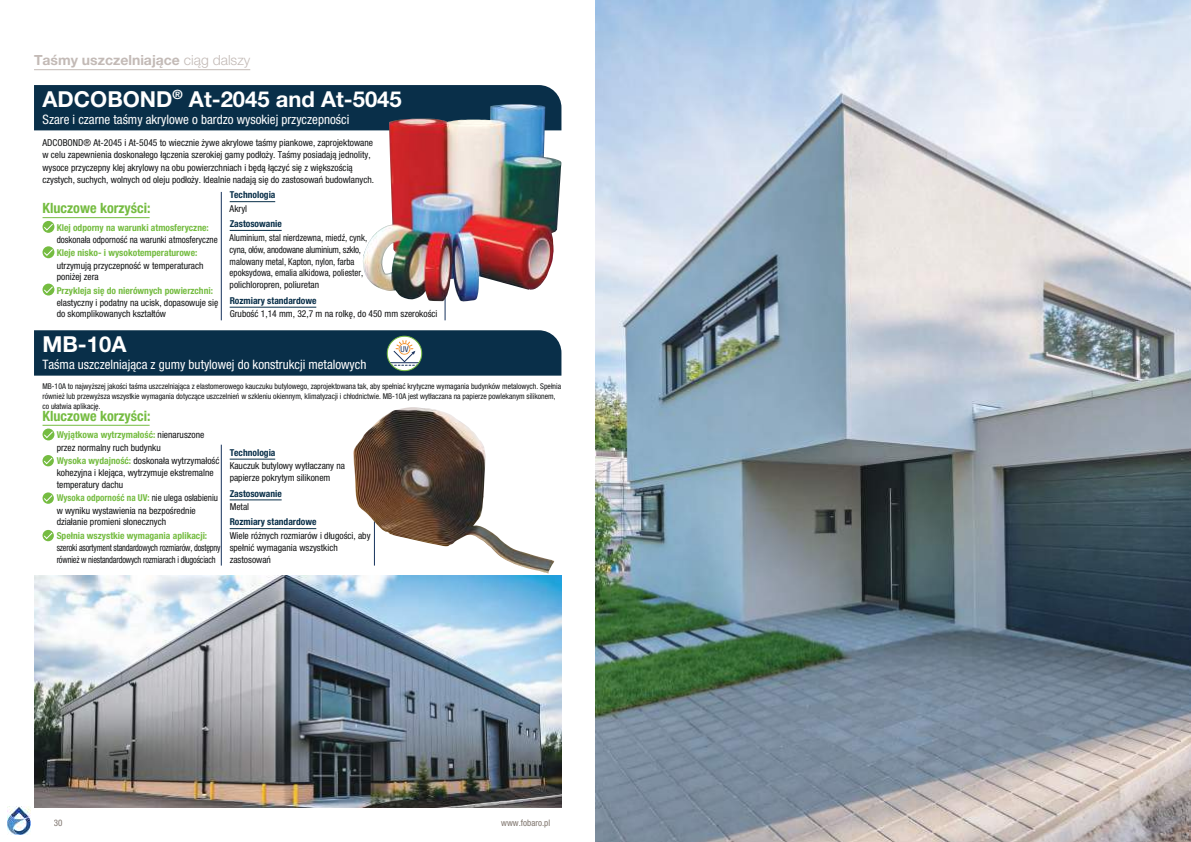
<style>
.page{position:relative;width:1191px;height:842px;background:#fff}
.page>*{position:absolute;margin:0;border:0;box-sizing:border-box;transform-origin:0 0}
.t1{font:700 22px "Helvetica Neue LT Pro";color:#fff}
.t2{font:700 condensed 14.2px "Helvetica Neue LT Pro";color:#75bc41}
.t3{font:700 14px "Helvetica Neue LT Pro";color:#c3bab6}
.t4{font:condensed 13px "Helvetica Neue LT Pro";color:#fff}
.t5{font:condensed 9.5px/11.9px "Helvetica Neue LT Pro";color:#111213}
.t6{font:condensed 9.5px/11.9px "Helvetica Neue LT Pro";color:#111213;scale:.94 1}
.t7{font:condensed 9.5px/12.1px "Helvetica Neue LT Pro";color:#111213;scale:.95 1}
.t8{font:700 condensed 9.5px "Helvetica Neue LT Pro";color:#75bc41}
.t9{font:condensed 9.5px/11.9px "Helvetica Neue LT Pro";letter-spacing:-.02em;color:#111213;scale:.87 1}
.t10{font:700 condensed 9.5px "Helvetica Neue LT Pro";color:#092f49}
.t11{font:condensed 9px "Helvetica Neue LT Std";color:#7f756d}
.t12{font:condensed 9px "Helvetica Neue LT Std";color:#7f756e}
.t13{font:condensed 8.1px "Helvetica Neue LT Std";color:#152d5b}
.t14{font:condensed 7.9px/9.9px "Helvetica Neue LT Pro";color:#111213}
.s1{font-weight:300}
.s2{font-weight:700;color:#75bc41}
</style>
<div class="page">
<div style="left:34px;top:85px;width:527px;height:45px;background:#092f49"></div>
<hr style="left:43px;top:217px;width:107px;height:1px;background:#75bc41">
<div style="left:43px;top:221px;width:11px;height:12px;background:#75bc41;border-radius:50%"></div>
<svg style="left:43px;top:223px;width:11px;height:8px"></svg>
<svg style="left:43px;top:246px;width:11px;height:12px"></svg>
<svg style="left:43px;top:248px;width:11px;height:9px"></svg>
<div style="left:43px;top:284px;width:11px;height:11px;background:#75bc41;border-radius:50%"></div>
<svg style="left:43px;top:285px;width:11px;height:9px"></svg>
<hr style="left:230px;top:201px;width:45px;height:1px;background:#092f49">
<hr style="left:230px;top:230px;width:52px;height:1px;background:#092f49">
<hr style="left:230px;top:307px;width:86px;height:1px;background:#092f49">
<hr style="left:221px;top:192px;width:1px;height:128px;background:#17335d">
<hr style="left:445px;top:214px;width:1px;height:106px;background:#17335d">
<hr style="left:34px;top:69px;width:216px;height:1px;background:#c3bab6">
<img style="left:595px;top:0;width:596px;height:842px">
<hr style="left:43px;top:425px;width:107px;height:1px;background:#75bc41">
<svg style="left:43px;top:428px;width:11px;height:12px"></svg>
<svg style="left:43px;top:430px;width:11px;height:9px"></svg>
<div style="left:43px;top:455px;width:11px;height:11px;background:#75bc41;border-radius:50%"></div>
<svg style="left:43px;top:457px;width:10px;height:8px"></svg>
<svg style="left:43px;top:492px;width:11px;height:12px"></svg>
<svg style="left:43px;top:494px;width:10px;height:8px"></svg>
<div style="left:43px;top:530px;width:11px;height:11px;background:#75bc41;border-radius:50%"></div>
<svg style="left:43px;top:532px;width:10px;height:8px"></svg>
<hr style="left:230px;top:459px;width:45px;height:1px;background:#092f49">
<hr style="left:230px;top:500px;width:52px;height:1px;background:#092f49">
<hr style="left:230px;top:528px;width:86px;height:1px;background:#092f49">
<hr style="left:221px;top:445px;width:1px;height:121px;background:#17335d">
<svg style="left:34px;top:330px;width:527px;height:46px;background:#153951"></svg>
<div style="left:387px;top:336px;width:35px;height:35px;border:1px solid #75bc41;border-radius:50%"></div>
<img style="left:353px;top:407px;width:201px;height:166px">
<img style="left:34px;top:575px;width:527px;height:233px">
<img style="left:362px;top:104px;width:200px;height:198px">
<img style="left:7px;top:806px;width:24px;height:29px">
<h3 class="t3" style="left:34px;top:52px;width:218px">Taśmy uszczelniające <span class="s1">ciąg dalszy</span></h3>
<h1 class="t1" style="left:43px;top:85px;width:361px">ADCOBOND<sup>®</sup> At-2045 and At-5045</h1>
<h3 class="t4" style="left:43px;top:111px;width:308px">Szare i czarne taśmy akrylowe o bardzo wysokiej przyczepności</h3>
<p class="t5" style="left:42px;top:136px;width:333px;line-height:12.5px">ADCOBOND® At-2045 i At-5045 to wiecznie żywe akrylowe taśmy piankowe, zaprojektowane w celu zapewnienia doskonałego łączenia szerokiej gamy podłoży. Taśmy posiadają jednolity, wysoce przyczepny klej akrylowy na obu powierzchniach i będą łączyć się z większością czystych, suchych, wolnych od oleju podłoży. Idealnie nadają się do zastosowań budowlanych.</p>
<p class="t10" style="left:230px;top:189px;width:47px">Technologia</p>
<p class="t5" style="left:230px;top:203px;width:19px">Akryl</p>
<p class="t10" style="left:230px;top:218px;width:54px">Zastosowanie</p>
<p class="t8" style="left:57px;top:222px;width:154px">Klej odporny na warunki atmosferyczne:</p>
<p class="t7" style="left:57px;top:234px;width:171px">doskonała odporność na warunki atmosferyczne</p>
<p class="t8" style="left:57px;top:247px;width:142px">Kleje nisko- i wysokotemperaturowe:</p>
<p class="t5" style="left:57px;top:259px;width:148px">utrzymują przyczepność w temperaturach poniżej zera</p>
<p class="t8" style="left:57px;top:284px;width:158px">Przykleja się do nierównych powierzchni:</p>
<p class="t5" style="left:57px;top:296px;width:163px">elastyczny i podatny na ucisk, dopasowuje się do skomplikowanych kształtów</p>
<p class="t5" style="left:230px;top:308px;width:209px">Grubość 1,14 mm, 32,7 m na rolkę, do 450 mm szerokości</p>
<h2 class="t2" style="left:43px;top:199px;width:110px">Kluczowe korzyści:</h2>
<p class="t6" style="left:230px;top:231px;width:148px">Aluminium, stal nierdzewna, miedź, cynk, cyna, ołów, anodowane aluminium, szkło, malowany metal, Kapton, nylon, farba epoksydowa, emalia alkidowa, poliester, polichloropren, poliuretan</p>
<p class="t10" style="left:230px;top:295px;width:88px">Rozmiary standardowe</p>
<h1 class="t1" style="left:43px;top:330px;width:85px">MB-10A</h1>
<h3 class="t4" style="left:43px;top:357px;width:325px">Taśma uszczelniająca z gumy butylowej do konstrukcji metalowych</h3>
<p class="t13" style="left:400px;top:345px;width:9px">UV</p>
<p class="t14" style="left:43px;top:382px;width:520px">MB-10A to najwyższej jakości taśma uszczelniająca z elastomerowego kauczuku butylowego, zaprojektowana tak, aby spełniać krytyczne wymagania budynków metalowych. Spełnia również lub przewyższa wszystkie wymagania dotyczące uszczelnień w szkleniu okiennym, klimatyzacji i chłodnictwie. MB-10A jest wytłaczana na papierze powlekanym silikonem, co ułatwia aplikację.</p>
<p class="t10" style="left:230px;top:447px;width:47px">Technologia</p>
<h2 class="t2" style="left:43px;top:407px;width:110px">Kluczowe korzyści:</h2>
<p class="t5" style="left:57px;top:429px;width:149px;line-height:12.3px"><span class="s2">Wyjątkowa wytrzymałość:</span> nienaruszone przez normalny ruch budynku</p>
<p class="t5" style="left:57px;top:454px;width:164px"><span class="s2">Wysoka wydajność:</span> doskonała wytrzymałość kohezyjna i klejąca, wytrzymuje ekstremalne temperatury dachu</p>
<p class="t7" style="left:57px;top:492px;width:171px"><span class="s2">Wysoka odporność na UV:</span> nie ulega osłabieniu w wyniku wystawienia na bezpośrednie działanie promieni słonecznych</p>
<p class="t8" style="left:57px;top:530px;width:152px">Spełnia wszystkie wymagania aplikacji:</p>
<p class="t9" style="left:57px;top:542px;width:190px">szeroki asortyment standardowych rozmiarów, dostępny również w niestandardowych rozmiarach i długościach</p>
<p class="t5" style="left:230px;top:460px;width:117px">Kauczuk butylowy wytłaczany na papierze pokrytym silikonem</p>
<p class="t10" style="left:230px;top:487px;width:54px">Zastosowanie</p>
<p class="t5" style="left:230px;top:501px;width:21px">Metal</p>
<p class="t10" style="left:230px;top:516px;width:88px">Rozmiary standardowe</p>
<p class="t5" style="left:230px;top:530px;width:142px">Wiele różnych rozmiarów i długości, aby spełnić wymagania wszystkich zastosowań</p>
<p class="t12" style="left:54px;top:817px;width:10px">30</p>
<p class="t11" style="left:501px;top:818px;width:50px">www.fobaro.pl</p>
</div>
